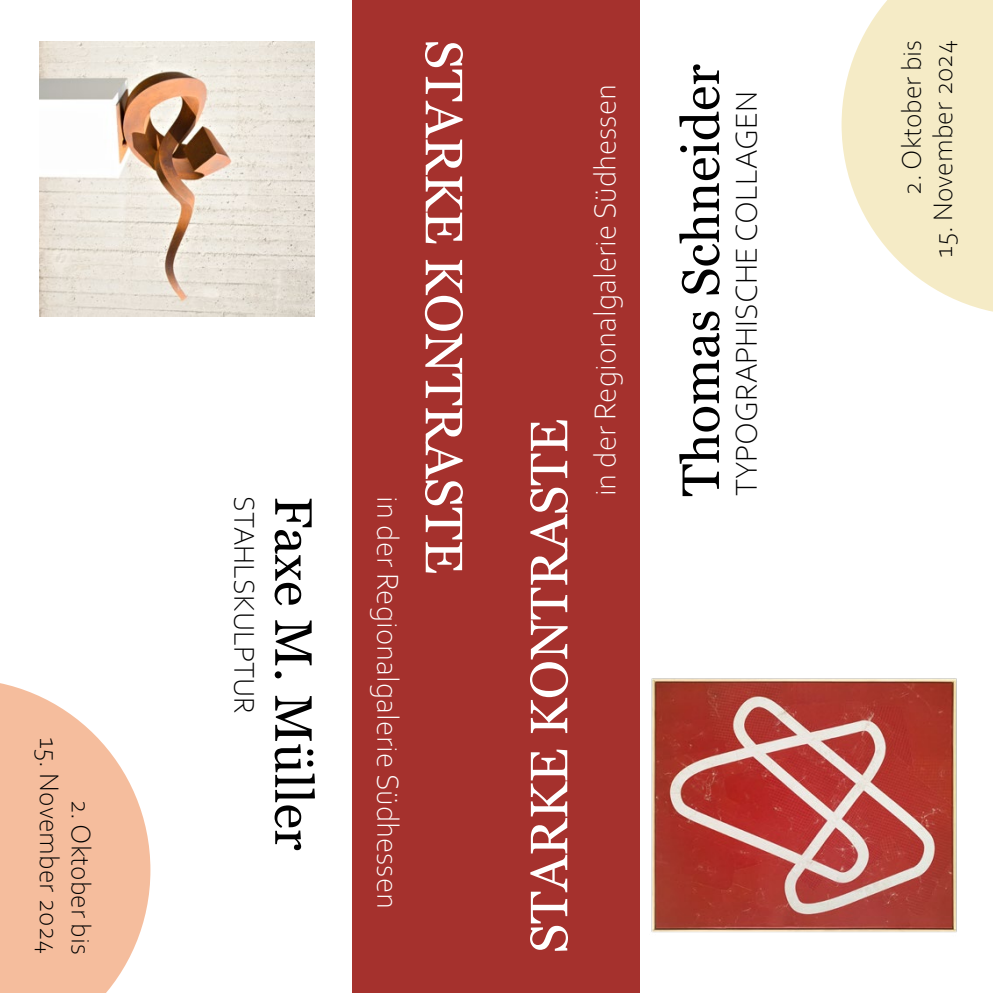
<style>
.page{position:relative;width:993px;height:993px;background:#fff}
.page>*{position:absolute;margin:0;border:0;box-sizing:border-box;transform-origin:0 0}
.t1{font:52.5px "Georgia";color:#fff}
.t2{font:52.5px "Georgia";color:#000}
.t3{font:300 31.5px "Corbel";color:#fff}
.t4{font:300 31.5px "Corbel";color:#000}
.t5{font:300 29.75px "Corbel";color:#000}
.t6{font:300 28px "Corbel";color:#000}
</style>
<div class="page">
<div style="left:352px;top:0;width:288px;height:992px;background:#a5312d"></div>
<img style="left:651px;top:678px;width:306px;height:255px">
<img style="left:40px;top:41px;width:275px;height:275px">
<svg style="left:841px;top:0;width:151px;height:312px;fill:#f5ebc6"></svg>
<svg style="left:0;top:683px;width:150px;height:309px;fill:#f5bd9d"></svg>
<p class="t6" style="left:68px;top:736px;width:219px;rotate:90deg">15. November 2024</p>
<p class="t6" style="left:99px;top:798px;width:157px;rotate:90deg">2. Oktober bis</p>
<p class="t5" style="left:263px;top:496px;width:219px;rotate:90deg">STAHLSKULPTUR</p>
<h1 class="t2" style="left:325px;top:496px;width:355px;rotate:90deg">Faxe M. Müller</h1>
<p class="t3" style="left:408px;top:496px;width:413px;rotate:90deg">in der Regionalgalerie Südhessen</p>
<h1 class="t1" style="left:475px;top:40px;width:535px;rotate:90deg">STARKE KONTRASTE</h1>
<h1 class="t1" style="left:517px;top:952px;width:535px;rotate:-90deg">STARKE KONTRASTE</h1>
<p class="t3" style="left:584px;top:496px;width:413px;rotate:-90deg">in der Regionalgalerie Südhessen</p>
<h1 class="t2" style="left:668px;top:496px;width:434px;rotate:-90deg">Thomas Schneider</h1>
<p class="t4" style="left:725px;top:496px;width:407px;rotate:-90deg">TYPOGRAPHISCHE COLLAGEN</p>
<p class="t6" style="left:893px;top:195px;width:157px;rotate:-90deg">2. Oktober bis</p>
<p class="t6" style="left:924px;top:257px;width:219px;rotate:-90deg">15. November 2024</p>
</div>
